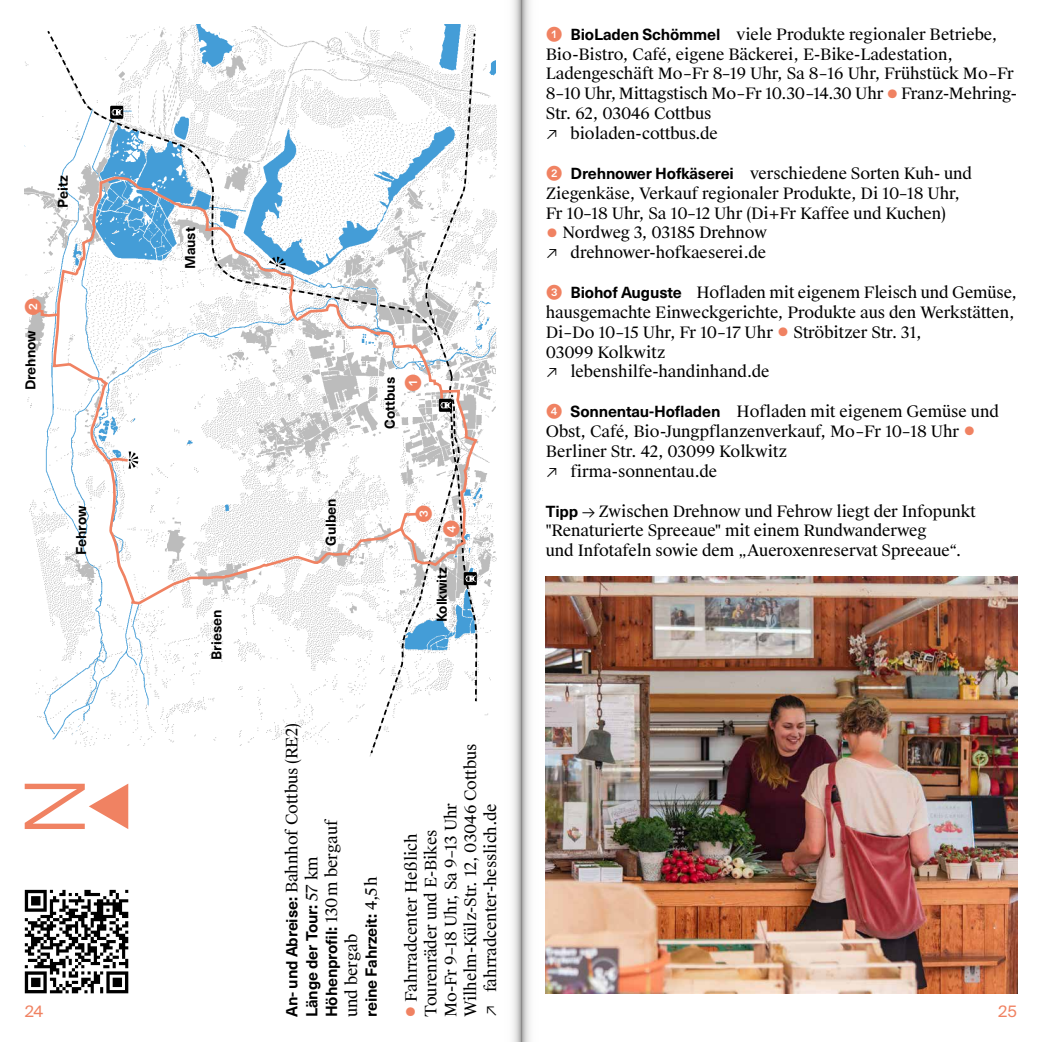
<style>
.page{position:relative;width:1042px;height:1042px;background:#fff}
.page>*{position:absolute;margin:0;border:0;box-sizing:border-box;transform-origin:0 0}
.t1{font:300 84px "Haas Grot Disp 45";color:#f08262}
.t2{font:21px/27.5px "Favorit";color:#f08262}
.t3{font:15.75px/19.8px "Suisse Works";letter-spacing:-.005em;color:#000}
.t4{font:700 15.75px/19.8px "Neue Haas Unica Pro";letter-spacing:-.01em;color:#000}
.t5{font:15.75px "Suisse Intl";color:#f08262}
.t6{font:700 14px "Neue Haas Unica Pro";color:#000}
.s1{font-family:"Favorit";font-size:19.25px;color:#f08262}
.s2{font-family:"Neue Haas Unica Pro";font-weight:700}
.s3{color:#f08262}
.s4{font-family:"Suisse Works";font-weight:400}
</style>
<div class="page">
<img style="left:546px;top:576px;width:471px;height:417px">
<img style="left:25px;top:25px;width:471px;height:732px">
<svg style="left:46px;top:29px;width:391px;height:146px"></svg>
<svg style="left:32px;top:175px;width:447px;height:431px"></svg>
<svg style="left:128px;top:451px;width:10px;height:18px"></svg>
<svg style="left:269px;top:257px;width:17px;height:13px"></svg>
<svg style="left:25px;top:890px;width:103px;height:103px"></svg>
<svg style="left:89px;top:784px;width:39px;height:45px"></svg>
<div style="left:26px;top:300px;width:14px;height:14px;background:#fff;border-radius:50%"></div>
<svg style="left:48px;top:33px;width:167px;height:161px"></svg>
<svg style="left:367px;top:32px;width:111px;height:723px"></svg>
<svg style="left:496px;top:0;width:25px;height:1042px"></svg>
<svg style="left:521px;top:0;width:25px;height:1042px"></svg>
<p class="t6" style="left:54px;top:208px;width:34px;rotate:-90deg">Peitz</p>
<h2 class="t2" style="left:19px;top:316px;width:20px;rotate:-90deg">➋</h2>
<p class="t6" style="left:22px;top:390px;width:61px;rotate:-90deg">Drehnow</p>
<p class="t6" style="left:73px;top:555px;width:51px;rotate:-90deg">Fehrow</p>
<p class="t6" style="left:182px;top:269px;width:43px;rotate:-90deg">Maust</p>
<p class="t6" style="left:208px;top:660px;width:52px;rotate:-90deg">Briesen</p>
<p class="t6" style="left:322px;top:546px;width:49px;rotate:-90deg">Gulben</p>
<p class="t6" style="left:381px;top:429px;width:54px;rotate:-90deg">Cottbus</p>
<h2 class="t2" style="left:399px;top:392px;width:20px;rotate:-90deg">➊</h2>
<h2 class="t2" style="left:410px;top:537px;width:34px;text-indent:14px;rotate:-90deg">➌<br>➍</h2>
<p class="t6" style="left:433px;top:622px;width:57px;rotate:-90deg">Kolkwitz</p>
<p class="t3" style="left:546px;top:25px;width:473px"><span class="s1">➊</span> <span class="s2">BioLaden Schömmel</span> viele Produkte regionaler Betriebe, Bio-Bistro, Café, eigene Bäckerei, E-Bike-Ladestation, Ladengeschäft Mo–Fr 8–19 Uhr, Sa 8–16 Uhr, Frühstück Mo–Fr 8–10 Uhr, Mittagstisch Mo–Fr 10.30–14.30 Uhr <span class="s3">●</span> Franz-Mehring-Str. 62, 03046 Cottbus<br>↗ bioladen-cottbus.de</p>
<p class="t3" style="left:546px;top:164px;width:428px"><span class="s1">➋</span> <span class="s2">Drehnower Hofkäserei</span> verschiedene Sorten Kuh- und<br>Ziegenkäse, Verkauf regionaler Produkte, Di 10–18 Uhr,<br>Fr 10–18 Uhr, Sa 10–12 Uhr (Di+Fr Kaffee und Kuchen)</p>
<p class="t3" style="left:546px;top:223px;width:223px"><span class="s3">●</span> Nordweg 3, 03185 Drehnow ↗ drehnower-hofkaeserei.de</p>
<p class="t3" style="left:546px;top:283px;width:473px"><span class="s1">➌</span> <span class="s2">Biohof Auguste</span> Hofladen mit eigenem Fleisch und Gemüse, hausgemachte Einweckgerichte, Produkte aus den Werkstätten, Di–Do 10–15 Uhr, Fr 10–17 Uhr <span class="s3">●</span> Ströbitzer Str. 31,<br>03099 Kolkwitz<br>↗ lebenshilfe-handinhand.de</p>
<p class="t3" style="left:546px;top:402px;width:454px"><span class="s1">➍</span> <span class="s2">Sonnentau-Hofladen</span> Hofladen mit eigenem Gemüse und Obst, Café, Bio-Jungpflanzenverkauf, Mo–Fr 10–18 Uhr <span class="s3">● </span>Berliner Str. 42, 03099 Kolkwitz<br>↗ firma-sonnentau.de</p>
<p class="t3" style="left:546px;top:501px;width:432px"><span class="s2">Tipp</span> → Zwischen Drehnow und Fehrow liegt der Infopunkt "Renaturierte Spreeaue" mit einem Rundwanderweg<br>und Infotafeln sowie dem „Aueroxenreservat Spreeaue“.</p>
<p class="t3" style="left:282px;top:1017px;width:295px;rotate:-90deg"><span class="s2">An- und Abreise:</span> Bahnhof Cottbus (RE2)</p>
<p class="t3" style="left:401px;top:1018px;width:276px;rotate:-90deg"><span class="s3">●</span> Fahrradcenter Heßlich<br>Tourenräder und E-Bikes<br>Mo-Fr 9–18 Uhr, Sa 9–13 Uhr<br>Wilhelm-Külz-Str. 12, 03046 Cottbus ↗ fahrradcenter-hesslich.de</p>
<h1 class="t1" style="left:8px;top:834px;width:58px;rotate:-90deg">N</h1>
<p class="t4" style="left:302px;top:1017px;width:200px;rotate:-90deg">Länge der Tour: <span class="s4">57 km<br></span>Höhenprofil: <span class="s4">130m bergauf</span></p>
<p class="t4" style="left:362px;top:1017px;width:143px;rotate:-90deg">reine Fahrzeit: <span class="s4">4,5h</span></p>
<p class="t3" style="left:342px;top:1017px;width:85px;rotate:-90deg">und bergab</p>
<p class="t5" style="left:25px;top:1002px;width:20px">24</p>
<p class="t5" style="left:998px;top:1002px;width:20px">25</p>
</div>
